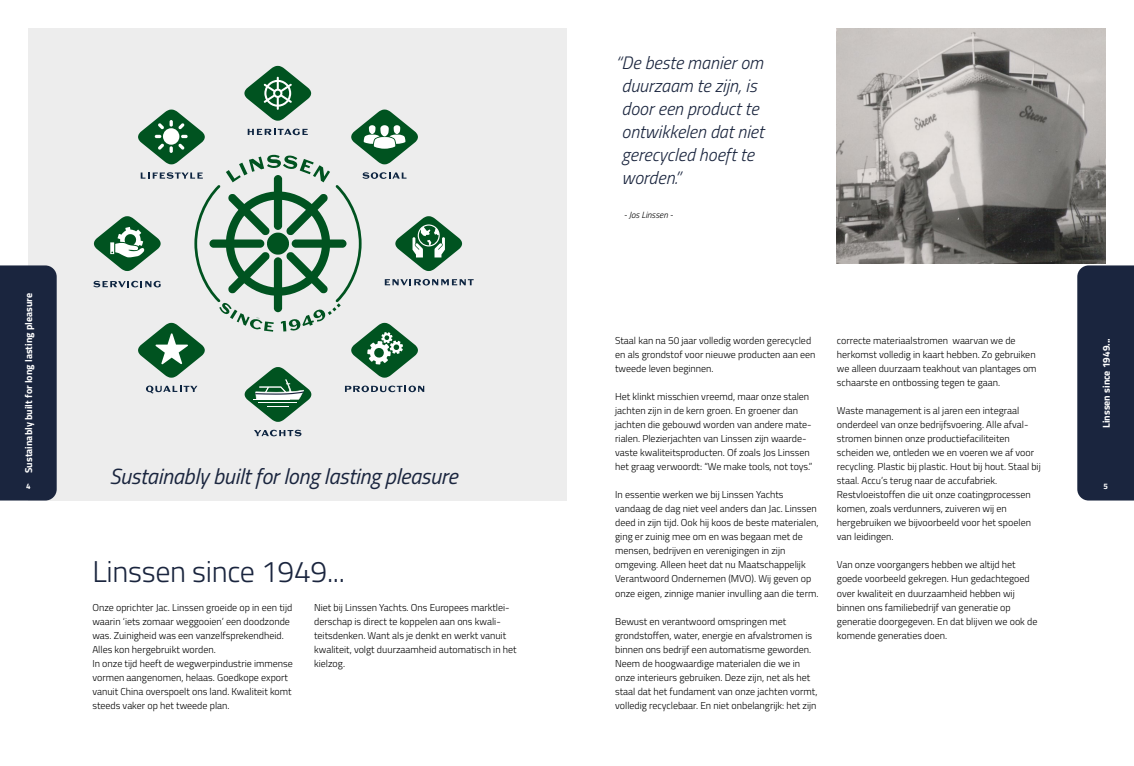
<style>
.page{position:relative;width:1134px;height:766px;background:#fff}
.page>*{position:absolute;margin:0;border:0;box-sizing:border-box;transform-origin:0 0}
.t1{font:300 30px "Titillium Web";letter-spacing:-.01em;color:#1a253e}
.t2{font:italic 22px "Titillium Web";letter-spacing:-.01em;color:#1a253e}
.t3{font:italic 300 18px/23px "Titillium Web";color:#1a253e}
.t4{font:300 10px/14px "Titillium Web";color:#000}
.t5{font:700 10px "Titillium Web";color:#fff}
.t6{font:italic 300 9px "Titillium Web";color:#000}
.t7{font:700 8px "Titillium Web";color:#fff}
</style>
<div class="page">
<img style="left:837px;top:28px;width:269px;height:235px">
<div style="left:28px;top:28px;width:539px;height:472px;background:#ededed"></div>
<svg style="left:254px;top:429px;width:47px;height:7px"></svg>
<svg style="left:93px;top:66px;width:381px;height:356px"></svg>
<div style="left:0;top:265px;width:57px;height:235px;background:#1a253e"></div>
<div style="left:1077px;top:265px;width:57px;height:235px;background:#1a253e"></div>
<h3 class="t3" style="left:621px;top:50px;width:144px;text-indent:-6px">“De beste manier om duurzaam te zijn, is door een product te ontwikkelen dat niet gerecycled hoeft te worden.”</h3>
<p class="t6" style="left:624px;top:208px;width:51px">- Jos Linssen -</p>
<p class="t5" style="left:21px;top:473px;width:182px;rotate:-90deg">Sustainably built for long lasting pleasure</p>
<p class="t4" style="left:615px;top:333px;width:202px">Staal kan na 50 jaar volledig worden gerecycled en als grondstof voor nieuwe producten aan een tweede leven beginnen.</p>
<p class="t4" style="left:615px;top:389px;width:199px">Het klinkt misschien vreemd, maar onze stalen jachten zijn in de kern groen. En groener dan jachten die gebouwd worden van andere mate&shy;rialen. Plezierjachten van Linssen zijn waarde&shy;vaste kwaliteitsproducten. Of zoals Jos Linssen het graag verwoordt: “We make tools, not toys.”</p>
<p class="t4" style="left:615px;top:487px;width:205px">In essentie werken we bij Linssen Yachts vandaag de dag niet veel anders dan Jac. Linssen deed in zijn tijd. Ook hij koos de beste materialen, ging er zuinig mee om en was begaan met de mensen, bedrijven en verenigingen in zijn omgeving. Alleen heet dat nu Maatschappelijk Verantwoord Ondernemen (MVO). Wij geven op onze eigen, zinnige manier invulling aan die term.</p>
<p class="t4" style="left:615px;top:613px;width:204px">Bewust en verantwoord omspringen met grondstoffen, water, energie en afvalstromen is binnen ons bedrijf een automatisme geworden.<br>Neem de hoogwaardige materialen die we in onze interieurs gebruiken. Deze zijn, net als het staal dat het fundament van onze jachten vormt, volledig recyclebaar. En niet onbelangrijk: het zijn</p>
<p class="t4" style="left:837px;top:333px;width:201px">correcte materiaalstromen waarvan we de herkomst volledig in kaart hebben. Zo gebruiken we alleen duurzaam teakhout van plantages om schaarste en ontbossing tegen te gaan.</p>
<p class="t4" style="left:837px;top:403px;width:205px">Waste management is al jaren een integraal onderdeel van onze bedrijfsvoering. Alle afval&shy;stromen binnen onze productiefaciliteiten scheiden we, ontleden we en voeren we af voor recycling. Plastic bij plastic. Hout bij hout. Staal bij staal. Accu’s terug naar de accufabriek.<br>Restvloeistoffen die uit onze coatingprocessen komen, zoals verdunners, zuiveren wij en hergebruiken we bijvoorbeeld voor het spoelen van leidingen.</p>
<p class="t4" style="left:837px;top:557px;width:202px">Van onze voorgangers hebben we altijd het goede voorbeeld gekregen. Hun gedachtegoed over kwaliteit en duurzaamheid hebben wij binnen ons familiebedrijf van generatie op generatie doorgegeven. En dat blijven we ook de komende generaties doen.</p>
<p class="t5" style="left:1098px;top:428px;width:91px;rotate:-90deg">Linssen since 1949...</p>
<h2 class="t2" style="left:109px;top:460px;width:350px">Sustainably built for long lasting pleasure</h2>
<p class="t7" style="left:26px;top:480px;width:6px">4</p>
<p class="t7" style="left:1103px;top:480px;width:6px">5</p>
<h1 class="t1" style="left:92px;top:550px;width:254px">Linssen since 1949...</h1>
<p class="t4" style="left:92px;top:599px;width:202px">Onze oprichter Jac. Linssen groeide op in een tijd waarin ‘iets zomaar weggooien’ een doodzonde was. Zuinigheid was een vanzelfsprekendheid.<br>Alles kon hergebruikt worden.<br>In onze tijd heeft de wegwerpindustrie immense vormen aangenomen, helaas. Goedkope export vanuit China overspoelt ons land. Kwaliteit komt steeds vaker op het tweede plan.</p>
<p class="t4" style="left:314px;top:599px;width:204px">Niet bij Linssen Yachts. Ons Europees marktlei&shy;derschap is direct te koppelen aan ons kwali&shy;teitsdenken. Want als je denkt en werkt vanuit kwaliteit, volgt duurzaamheid automatisch in het kielzog.</p>
</div>
